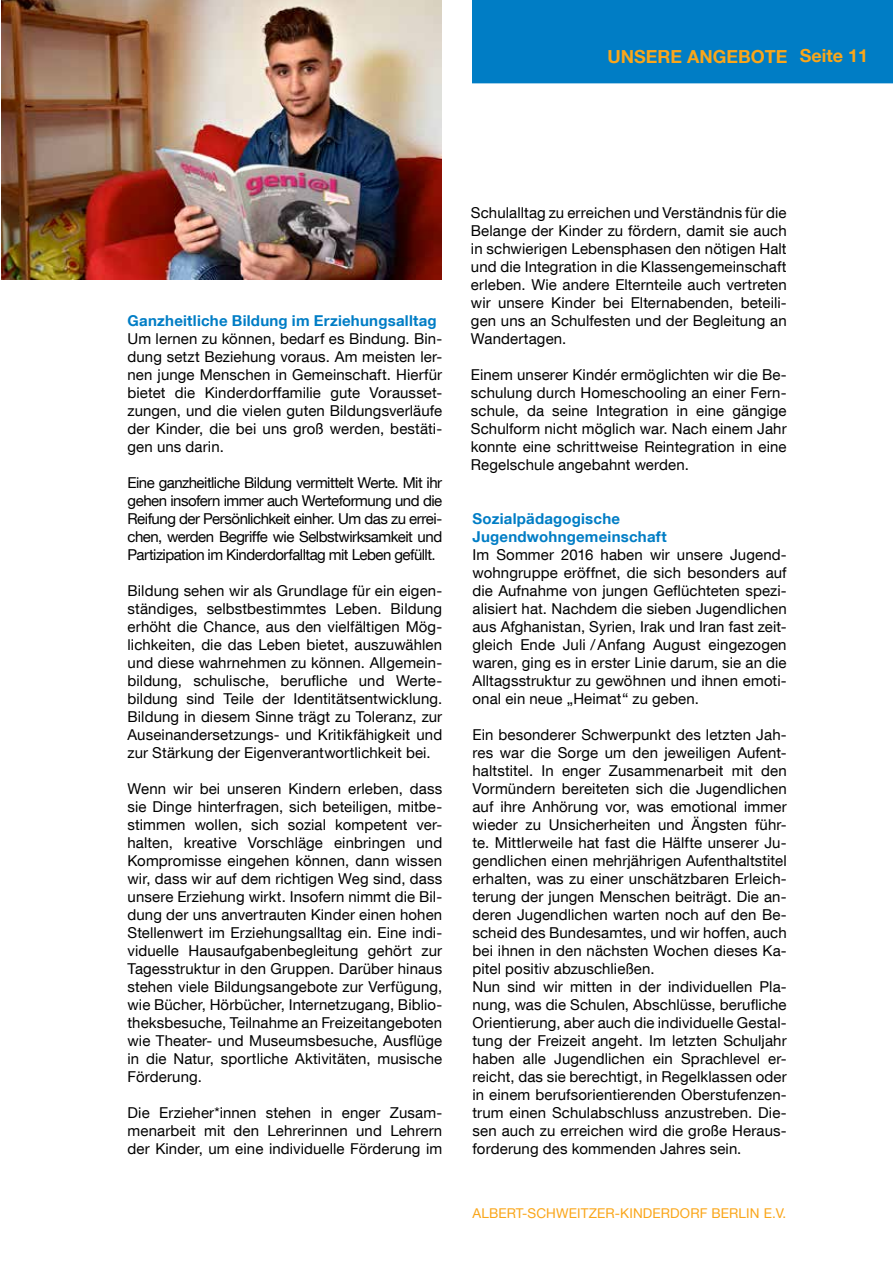
<style>
.page{position:relative;width:893px;height:1263px;background:#fff}
.page>*{position:absolute;margin:0;border:0;box-sizing:border-box;transform-origin:0 0}
.t1{font:700 18px "Helvetica Neue LT Com";color:#faa61a}
.t2{font:15px/18px "Helvetica Neue LT Com";letter-spacing:.005em;color:#000;text-align:justify}
.t3{font:700 15px/18px "Helvetica Neue LT Com";letter-spacing:.015em;color:#007dc5}
.t4{font:13.5px "Helvetica Neue LT Com";letter-spacing:.01em;color:#faa61a}
</style>
<div class="page">
<div style="left:472px;top:0;width:421px;height:83px;background:#007dc5"></div>
<img style="left:1px;top:0;width:440px;height:279px">
<p class="t1" style="left:607px;top:45px;width:262px">UNSERE ANGEBOTE Seite 11</p>
<p class="t3" style="left:128px;top:311px;width:311px">Ganzheitliche Bildung im Erziehungsalltag</p>
<p class="t2" style="left:128px;top:329px;width:316px">Um lernen zu können, bedarf es Bindung. Bin&shy;dung setzt Beziehung voraus. Am meisten ler&shy;nen junge Menschen in Gemeinschaft. Hierfür bietet die Kinderdorffamilie gute Vorausset&shy;zungen, und die vielen guten Bildungsverläufe der Kinder, die bei uns groß werden, bestäti&shy;gen uns darin.</p>
<p class="t2" style="left:128px;top:473px;width:316px">Eine ganzheitliche Bildung vermittelt Werte. Mit ihr gehen insofern immer auch Werteformung und die Reifung der Persönlichkeit einher. Um das zu errei&shy;chen, werden Begriffe wie Selbstwirksamkeit und Partizipation im Kinderdorfalltag mit Leben gefüllt.</p>
<p class="t2" style="left:128px;top:581px;width:316px">Bildung sehen wir als Grundlage für ein eigen&shy;ständiges, selbstbestimmtes Leben. Bildung erhöht die Chance, aus den vielfältigen Mög&shy;lichkeiten, die das Leben bietet, auszuwählen und diese wahrnehmen zu können. Allgemein&shy;bildung, schulische, berufliche und Werte&shy;bildung sind Teile der Identitätsentwicklung.<br>Bildung in diesem Sinne trägt zu Toleranz, zur Auseinandersetzungs- und Kritikfähigkeit und zur Stärkung der Eigenverantwortlichkeit bei.</p>
<p class="t2" style="left:128px;top:779px;width:316px">Wenn wir bei unseren Kindern erleben, dass sie Dinge hinterfragen, sich beteiligen, mitbe&shy;stimmen wollen, sich sozial kompetent ver&shy;halten, kreative Vorschläge einbringen und Kompromisse eingehen können, dann wissen wir, dass wir auf dem richtigen Weg sind, dass unsere Erziehung wirkt. Insofern nimmt die Bil&shy;dung der uns anvertrauten Kinder einen hohen Stellenwert im Erziehungsalltag ein. Eine indi&shy;viduelle Hausaufgabenbegleitung gehört zur Tagesstruktur in den Gruppen. Darüber hinaus stehen viele Bildungsangebote zur Verfügung, wie Bücher, Hörbücher, Internetzugang, Biblio&shy;theksbesuche, Teilnahme an Freizeitangeboten wie Theater- und Museumsbesuche, Ausflüge in die Natur, sportliche Aktivitäten, musische Förderung.</p>
<p class="t2" style="left:128px;top:1103px;width:316px">Die Erzieher*innen stehen in enger Zusam&shy;menarbeit mit den Lehrerinnen und Lehrern der Kinder, um eine individuelle Förderung im</p>
<p class="t2" style="left:471px;top:203px;width:317px">Schulalltag zu erreichen und Verständnis für die Belange der Kinder zu fördern, damit sie auch in schwierigen Lebensphasen den nötigen Halt und die Integration in die Klassengemeinschaft erleben. Wie andere Elternteile auch vertreten wir unsere Kinder bei Elternabenden, beteili&shy;gen uns an Schulfesten und der Begleitung an Wandertagen.</p>
<p class="t2" style="left:471px;top:365px;width:317px">Einem unserer Kindér ermöglichten wir die Be&shy;schulung durch Homeschooling an einer Fern&shy;schule, da seine Integration in eine gängige Schulform nicht möglich war. Nach einem Jahr konnte eine schrittweise Reintegration in eine Regelschule angebahnt werden.</p>
<p class="t3" style="left:472px;top:509px;width:196px">Sozialpädagogische<br>Jugendwohngemeinschaft</p>
<p class="t2" style="left:472px;top:545px;width:316px">Im Sommer 2016 haben wir unsere Jugend&shy;wohngruppe eröffnet, die sich besonders auf die Aufnahme von jungen Geflüchteten spezi&shy;alisiert hat. Nachdem die sieben Jugendlichen aus Afghanistan, Syrien, Irak und Iran fast zeit&shy;gleich Ende Juli / Anfang August eingezogen waren, ging es in erster Linie darum, sie an die Alltagsstruktur zu gewöhnen und ihnen emoti&shy;onal ein neue „Heimat“ zu geben.</p>
<p class="t2" style="left:472px;top:725px;width:316px;text-align:left">Ein besonderer Schwerpunkt des letzten Jah&shy;res war die Sorge um den jeweiligen Aufent&shy;haltstitel. In enger Zusammenarbeit mit den Vormündern bereiteten sich die Jugendlichen auf ihre Anhörung vor, was emotional immer wieder zu Unsicherheiten und Ängsten führ&shy;te. Mittlerweile hat fast die Hälfte unserer Ju&shy;gendlichen einen mehrjährigen Aufenthaltstitel erhalten, was zu einer unschätzbaren Erleich&shy;terung der jungen Menschen beiträgt. Die an&shy;deren Jugendlichen warten noch auf den Be&shy;scheid des Bundesamtes, und wir hoffen, auch bei ihnen in den nächsten Wochen dieses Ka&shy;pitel positiv abzuschließen.<br>Nun sind wir mitten in der individuellen Pla&shy;nung, was die Schulen, Abschlüsse, berufliche Orientierung, aber auch die individuelle Gestal&shy;tung der Freizeit angeht. Im letzten Schuljahr haben alle Jugendlichen ein Sprachlevel er&shy;reicht, das sie berechtigt, in Regelklassen oder in einem berufsorientierenden Oberstufenzen&shy;trum einen Schulabschluss anzustreben. Die&shy;sen auch zu erreichen wird die große Heraus&shy;forderung des kommenden Jahres sein.</p>
<p class="t4" style="left:472px;top:1205px;width:315px">ALBERT-SCHWEITZER-KINDERDORF BERLIN E.V.</p>
</div>
